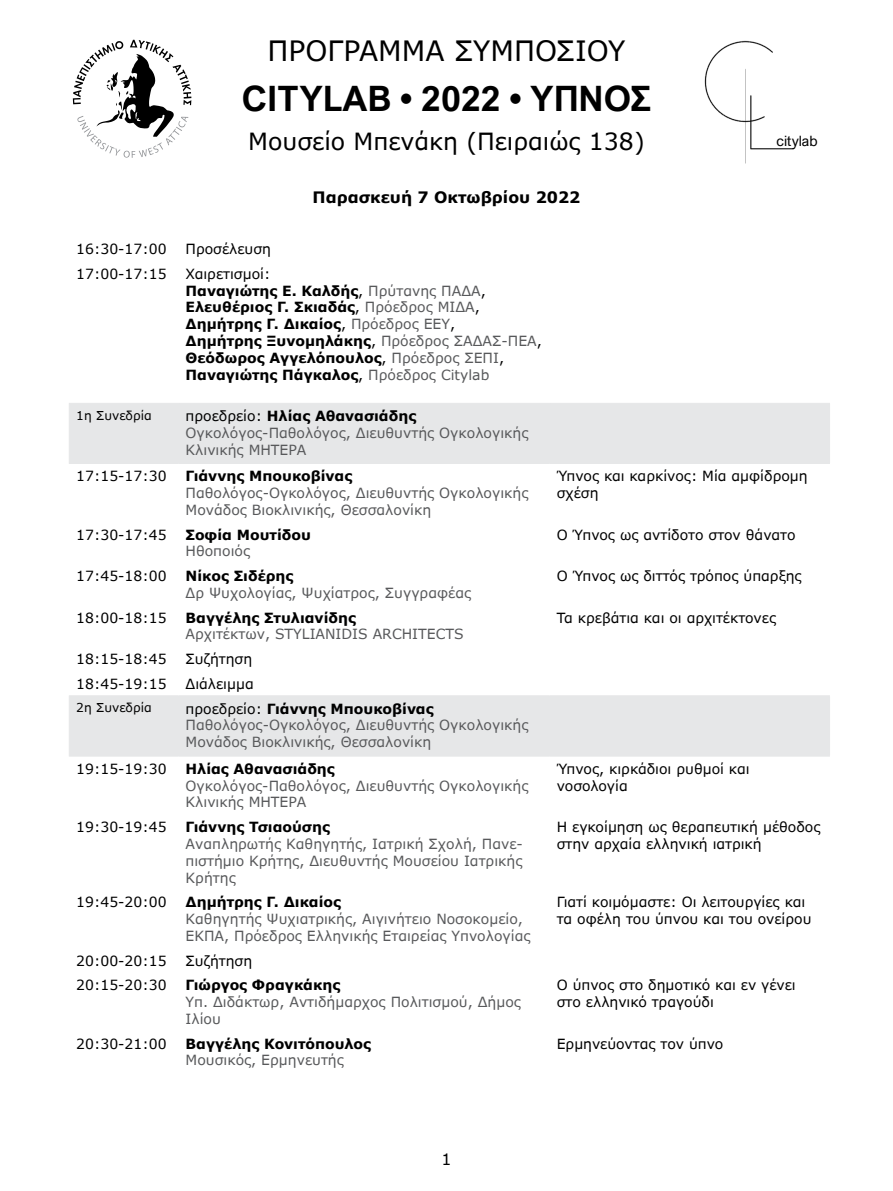
<style>
.page{position:relative;width:893px;height:1191px;background:#fff}
.page>*{position:absolute;margin:0;border:0;box-sizing:border-box;transform-origin:0 0}
.t1{font:700 35px "Arial Nova";color:#000}
.t2{font:28px "Verdana Pro";color:#000}
.t3{font:23.62px "Verdana Pro";color:#000}
.t4{font:700 15.75px "Verdana Pro";color:#000}
.t5{font:15.75px "Verdana Pro";color:#000}
.t6{font:14.17px "Arial Nova";color:#000}
.t7{font:14px/16.8px "Verdana Pro";color:#58595b}
.t8{font:14px/16.8px "Verdana Pro";color:#000}
.t9{font:700 14px/16.8px "Verdana Pro";color:#000}
.t10{font:12.25px "Verdana Pro";color:#000}
.t11{font:600 3.85px/4.5px "Myriad Pro";color:#000}
.s1{font-weight:400}
.s2{font-weight:400;color:#58595b}
.s3{color:#000}
.s4{font-weight:700;color:#000}
</style>
<div class="page">
<svg style="left:70px;top:404px;width:759px;height:351px"></svg>
<hr style="left:178px;top:464px;width:1px;height:57px;background:#fff">
<hr style="left:549px;top:464px;width:1px;height:57px;background:#fff">
<hr style="left:69px;top:521px;width:110px;height:1px;background:#fff">
<hr style="left:179px;top:521px;width:371px;height:1px;background:#fff">
<hr style="left:178px;top:522px;width:1px;height:41px;background:#fff">
<hr style="left:550px;top:521px;width:280px;height:1px;background:#fff">
<hr style="left:549px;top:522px;width:1px;height:41px;background:#fff">
<hr style="left:69px;top:563px;width:110px;height:1px;background:#fff">
<hr style="left:179px;top:563px;width:371px;height:1px;background:#fff">
<hr style="left:178px;top:564px;width:1px;height:40px;background:#fff">
<hr style="left:550px;top:563px;width:280px;height:1px;background:#fff">
<hr style="left:549px;top:564px;width:1px;height:40px;background:#fff">
<hr style="left:69px;top:604px;width:110px;height:1px;background:#fff">
<hr style="left:179px;top:604px;width:371px;height:1px;background:#fff">
<hr style="left:178px;top:605px;width:1px;height:41px;background:#fff">
<hr style="left:550px;top:604px;width:280px;height:1px;background:#fff">
<hr style="left:549px;top:605px;width:1px;height:41px;background:#fff">
<hr style="left:69px;top:646px;width:110px;height:1px;background:#fff">
<hr style="left:179px;top:646px;width:371px;height:1px;background:#fff">
<hr style="left:550px;top:646px;width:280px;height:1px;background:#fff">
<hr style="left:69px;top:670px;width:110px;height:1px;background:#fff">
<hr style="left:179px;top:670px;width:371px;height:1px;background:#fff">
<svg style="left:178px;top:647px;width:1px;height:48px"></svg>
<hr style="left:550px;top:670px;width:280px;height:1px;background:#fff">
<svg style="left:549px;top:647px;width:1px;height:48px"></svg>
<hr style="left:69px;top:695px;width:110px;height:1px;background:#e6e7e8">
<hr style="left:69px;top:696px;width:1px;height:59px;background:#e6e7e8">
<hr style="left:179px;top:695px;width:371px;height:1px;background:#e6e7e8">
<hr style="left:178px;top:696px;width:1px;height:59px;background:#e6e7e8">
<hr style="left:550px;top:695px;width:280px;height:1px;background:#e6e7e8">
<hr style="left:549px;top:696px;width:1px;height:59px;background:#e6e7e8">
<hr style="left:829px;top:696px;width:1px;height:59px;background:#e6e7e8">
<hr style="left:69px;top:755px;width:110px;height:1px;background:#e6e7e8">
<hr style="left:179px;top:755px;width:371px;height:1px;background:#e6e7e8">
<hr style="left:550px;top:755px;width:280px;height:1px;background:#e6e7e8">
<hr style="left:69px;top:403px;width:110px;height:1px;background:#e6e7e8">
<hr style="left:69px;top:404px;width:1px;height:59px;background:#e6e7e8">
<hr style="left:179px;top:403px;width:371px;height:1px;background:#e6e7e8">
<hr style="left:178px;top:404px;width:1px;height:59px;background:#e6e7e8">
<hr style="left:550px;top:403px;width:280px;height:1px;background:#e6e7e8">
<hr style="left:549px;top:404px;width:1px;height:59px;background:#e6e7e8">
<hr style="left:829px;top:404px;width:1px;height:59px;background:#e6e7e8">
<hr style="left:69px;top:463px;width:110px;height:1px;background:#e6e7e8">
<hr style="left:179px;top:463px;width:371px;height:1px;background:#e6e7e8">
<hr style="left:550px;top:463px;width:280px;height:1px;background:#e6e7e8">
<svg style="left:73px;top:40px;width:118px;height:118px"></svg>
<img style="left:704px;top:40px;width:90px;height:124px">
<h2 class="t2" style="left:268px;top:33px;width:359px">ΠΡΟΓΡΑΜΜΑ ΣΥΜΠΟΣΙΟΥ</h2>
<h1 class="t1" style="left:242px;top:78px;width:411px">CITYLAB • 2022 • ΥΠΝΟΣ</h1>
<p class="t11" style="left:266px;top:110px;width:7px">C 0</p>
<h3 class="t3" style="left:248px;top:126px;width:398px">Μουσείο Μπενάκη (Πειραιώς 138)</h3>
<p class="t6" style="left:777px;top:132px;width:42px">citylab</p>
<p class="t11" style="left:257px;top:139px;width:7px">C 0<br>M 0</p>
<p class="t4" style="left:312px;top:187px;width:269px">Παρασκευή 7 Οκτωβρίου 2022</p>
<p class="t8" style="left:76px;top:241px;width:92px">16:30-17:00</p>
<p class="t8" style="left:186px;top:241px;width:87px">Προσέλευση</p>
<p class="t8" style="left:76px;top:265px;width:92px">17:00-17:15</p>
<p class="t9" style="left:186px;top:265px;width:358px"><span class="s1">Χαιρετισμοί:<br></span>Παναγιώτης Ε. Καλδής<span class="s1">,</span> <span class="s2">Πρύτανης ΠΑΔΑ</span><span class="s1">, </span>Ελευθέριος Γ. Σκιαδάς<span class="s1">,</span> <span class="s2">Πρόεδρος ΜΙΔΑ</span><span class="s1">, </span>Δημήτρης Γ. Δικαίος<span class="s1">,</span> <span class="s2">Πρόεδρος ΕΕΥ</span><span class="s1">,<br></span>Δημήτρης Ξυνομηλάκης<span class="s1">,</span> <span class="s2">Πρόεδρος ΣΑΔΑΣ-ΠΕΑ</span><span class="s1">, </span>Θεόδωρος Αγγελόπουλος<span class="s1">,</span> <span class="s2">Πρόεδρος ΣΕΠΙ</span><span class="s1">, </span>Παναγιώτης Πάγκαλος<span class="s1">,</span> <span class="s2">Πρόεδρος Citylab</span></p>
<p class="t10" style="left:76px;top:407px;width:77px">1η Συνεδρία</p>
<p class="t7" style="left:186px;top:408px;width:344px"><span class="s3">προεδρείο:</span> <span class="s4">Ηλίας Αθανασιάδης<br></span>Ογκολόγος-Παθολόγος, Διευθυντής Ογκολογικής<br>Κλινικής ΜΗΤΕΡΑ</p>
<p class="t8" style="left:76px;top:468px;width:92px">17:15-17:30</p>
<p class="t9" style="left:186px;top:468px;width:168px">Γιάννης Μπουκοβίνας</p>
<p class="t7" style="left:186px;top:485px;width:344px">Παθολόγος-Ογκολόγος, Διευθυντής Ογκολογικής<br>Μονάδος Βιοκλινικής, Θεσσαλονίκη</p>
<p class="t8" style="left:76px;top:526px;width:92px">17:30-17:45</p>
<p class="t9" style="left:186px;top:526px;width:127px">Σοφία Μουτίδου</p>
<p class="t7" style="left:186px;top:543px;width:66px">Ηθοποιός</p>
<p class="t8" style="left:76px;top:568px;width:92px">17:45-18:00</p>
<p class="t9" style="left:186px;top:567px;width:109px">Νίκος Σιδέρης</p>
<p class="t7" style="left:186px;top:584px;width:287px">Δρ Ψυχολογίας, Ψυχίατρος, Συγγραφέας</p>
<p class="t8" style="left:76px;top:609px;width:92px">18:00-18:15</p>
<p class="t9" style="left:186px;top:609px;width:172px">Βαγγέλης Στυλιανίδης</p>
<p class="t7" style="left:186px;top:626px;width:280px">Αρχιτέκτων, STYLIANIDIS ARCHITECTS</p>
<p class="t8" style="left:76px;top:651px;width:92px">18:15-18:45</p>
<p class="t8" style="left:186px;top:651px;width:68px">Συζήτηση</p>
<p class="t8" style="left:76px;top:675px;width:92px">18:45-19:15</p>
<p class="t8" style="left:186px;top:675px;width:70px">Διάλειμμα</p>
<p class="t10" style="left:76px;top:700px;width:77px">2η Συνεδρία</p>
<p class="t7" style="left:186px;top:700px;width:344px"><span class="s3">προεδρείο:</span> <span class="s4">Γιάννης Μπουκοβίνας<br></span>Παθολόγος-Ογκολόγος, Διευθυντής Ογκολογικής<br>Μονάδος Βιοκλινικής, Θεσσαλονίκη</p>
<p class="t8" style="left:76px;top:760px;width:92px">19:15-19:30</p>
<p class="t9" style="left:186px;top:760px;width:151px">Ηλίας Αθανασιάδης</p>
<p class="t7" style="left:186px;top:777px;width:344px">Ογκολόγος-Παθολόγος, Διευθυντής Ογκολογικής<br>Κλινικής ΜΗΤΕΡΑ</p>
<p class="t8" style="left:76px;top:819px;width:92px">19:30-19:45</p>
<p class="t9" style="left:186px;top:818px;width:146px">Γιάννης Τσιαούσης</p>
<p class="t7" style="left:186px;top:835px;width:339px;text-align:justify">Αναπληρωτής Καθηγητής, Ιατρική Σχολή, Πανε&shy;πιστήμιο Κρήτης, Διευθυντής Μουσείου Ιατρικής Κρήτης</p>
<p class="t8" style="left:76px;top:894px;width:92px">19:45-20:00</p>
<p class="t9" style="left:186px;top:894px;width:157px">Δημήτρης Γ. Δικαίος</p>
<p class="t7" style="left:186px;top:910px;width:346px">Καθηγητής Ψυχιατρικής, Αιγινήτειο Νοσοκομείο,<br>ΕΚΠΑ, Πρόεδρος Ελληνικής Εταιρείας Υπνολογίας</p>
<p class="t8" style="left:76px;top:952px;width:92px">20:00-20:15</p>
<p class="t8" style="left:186px;top:952px;width:68px">Συζήτηση</p>
<p class="t8" style="left:76px;top:977px;width:92px">20:15-20:30</p>
<p class="t9" style="left:186px;top:977px;width:156px">Γιώργος Φραγκάκης</p>
<p class="t7" style="left:186px;top:993px;width:337px">Υπ. Διδάκτωρ, Αντιδήμαρχος Πολιτισμού, Δήμος<br>Ιλίου</p>
<p class="t8" style="left:76px;top:1035px;width:92px">20:30-21:00</p>
<p class="t9" style="left:186px;top:1035px;width:187px">Βαγγέλης Κονιτόπουλος</p>
<p class="t7" style="left:186px;top:1052px;width:160px">Μουσικός, Ερμηνευτής</p>
<p class="t8" style="left:557px;top:468px;width:253px">Ύπνος και καρκίνος: Μία αμφίδρομη σχέση</p>
<p class="t8" style="left:557px;top:526px;width:240px">Ο Ύπνος ως αντίδοτο στον θάνατο</p>
<p class="t8" style="left:557px;top:568px;width:246px">Ο Ύπνος ως διττός τρόπος ύπαρξης</p>
<p class="t8" style="left:557px;top:609px;width:221px">Τα κρεβάτια και οι αρχιτέκτονες</p>
<p class="t8" style="left:557px;top:760px;width:194px">Ύπνος, κιρκάδιοι ρυθμοί και νοσολογία</p>
<p class="t8" style="left:557px;top:819px;width:265px">Η εγκοίμηση ως θεραπευτική μέθοδος στην αρχαία ελληνική ιατρική</p>
<p class="t8" style="left:557px;top:894px;width:256px">Γιατί κοιμόμαστε: Οι λειτουργίες και τα οφέλη του ύπνου και του ονείρου</p>
<p class="t8" style="left:557px;top:977px;width:241px">Ο ύπνος στο δημοτικό και εν γένει στο ελληνικό τραγούδι</p>
<p class="t8" style="left:557px;top:1035px;width:168px">Ερμηνεύοντας τον ύπνο</p>
<p class="t5" style="left:441px;top:1149px;width:12px">1</p>
</div>
